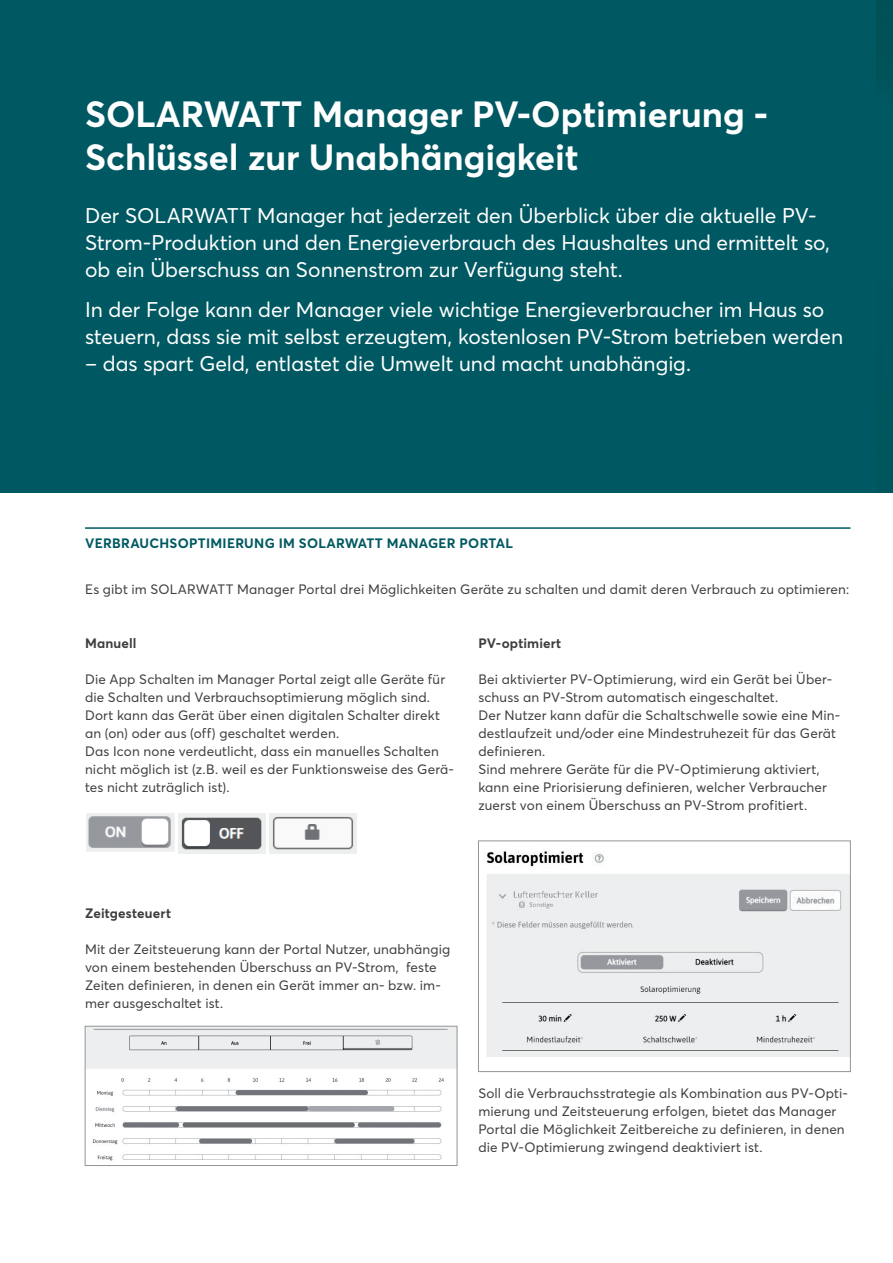
<style>
.page{position:relative;width:893px;height:1263px;background:#fff}
.page>*{position:absolute;margin:0;border:0;box-sizing:border-box;transform-origin:0 0}
.t1{font:700 36px/43.2px "Averta";color:#fff}
.t2{font:21px/27px "Averta";color:#fff}
.t3{font:13.5px/18px "Averta";letter-spacing:.01em;color:#3e3e3f}
.t4{font:700 13.5px "Averta";letter-spacing:.02em;color:#005962}
.t5{font:700 13.5px "Averta";letter-spacing:.01em;color:#3e3e3f}
</style>
<div class="page">
<hr style="left:85px;top:527px;width:765px;height:2px;background:#005962">
<img style="left:86px;top:813px;width:89px;height:39px">
<img style="left:179px;top:813px;width:87px;height:40px">
<img style="left:270px;top:813px;width:86px;height:40px">
<img style="left:87px;top:1028px;width:368px;height:133px">
<div style="left:85px;top:1026px;width:372px;height:139px;border:1px solid #939598"></div>
<img style="left:486px;top:851px;width:362px;height:205px">
<div style="left:478px;top:841px;width:372px;height:231px;border:1px solid #939598"></div>
<div style="left:0;top:0;width:893px;height:492px;background:#005962"></div>
<h1 class="t1" style="left:85px;top:91px;width:685px">SOLARWATT Manager PV-Optimierung -<br>Schlüssel zur Unabhängigkeit</h1>
<h2 class="t2" style="left:85px;top:201px;width:746px">Der SOLARWATT Manager hat jederzeit den Überblick über die aktuelle PV-<br>Strom-Produktion und den Energieverbrauch des Haushaltes und ermittelt so, ob ein Überschuss an Sonnenstrom zur Verfügung steht.</h2>
<h2 class="t2" style="left:85px;top:295px;width:760px">In der Folge kann der Manager viele wichtige Energieverbraucher im Haus so steuern, dass sie mit selbst erzeugtem, kostenlosen PV-Strom betrieben werden</h2>
<h2 class="t2" style="left:85px;top:349px;width:607px">– das spart Geld, entlastet die Umwelt und macht unabhängig.</h2>
<p class="t4" style="left:85px;top:533px;width:429px">VERBRAUCHSOPTIMIERUNG IM SOLARWATT MANAGER PORTAL</p>
<p class="t3" style="left:85px;top:580px;width:766px">Es gibt im SOLARWATT Manager Portal drei Möglichkeiten Geräte zu schalten und damit deren Verbrauch zu optimieren:</p>
<p class="t5" style="left:85px;top:634px;width:53px">Manuell</p>
<p class="t3" style="left:85px;top:670px;width:371px">Die App Schalten im Manager Portal zeigt alle Geräte für die Schalten und Verbrauchsoptimierung möglich sind.<br>Dort kann das Gerät über einen digitalen Schalter direkt an (on) oder aus (off) geschaltet werden.<br>Das Icon none verdeutlicht, dass ein manuelles Schalten nicht möglich ist (z.B. weil es der Funktionsweise des Gerä&shy;tes nicht zuträglich ist).</p>
<p class="t5" style="left:478px;top:634px;width:84px">PV-optimiert</p>
<p class="t3" style="left:478px;top:670px;width:364px">Bei aktivierter PV-Optimierung, wird ein Gerät bei Über&shy;schuss an PV-Strom automatisch eingeschaltet.<br>Der Nutzer kann dafür die Schaltschwelle sowie eine Min&shy;destlaufzeit und/oder eine Mindestruhezeit für das Gerät definieren.<br>Sind mehrere Geräte für die PV-Optimierung aktiviert, kann eine Priorisierung definieren, welcher Verbraucher zuerst von einem Überschuss an PV-Strom profitiert.</p>
<p class="t5" style="left:85px;top:904px;width:87px">Zeitgesteuert</p>
<p class="t3" style="left:85px;top:940px;width:367px">Mit der Zeitsteuerung kann der Portal Nutzer, unabhängig von einem bestehenden Überschuss an PV-Strom, feste Zeiten definieren, in denen ein Gerät immer an- bzw. im&shy;mer ausgeschaltet ist.</p>
<p class="t3" style="left:478px;top:1084px;width:371px">Soll die Verbrauchsstrategie als Kombination aus PV-Opti&shy;mierung und Zeitsteuerung erfolgen, bietet das Manager Portal die Möglichkeit Zeitbereiche zu definieren, in denen die PV-Optimierung zwingend deaktiviert ist.</p>
</div>
